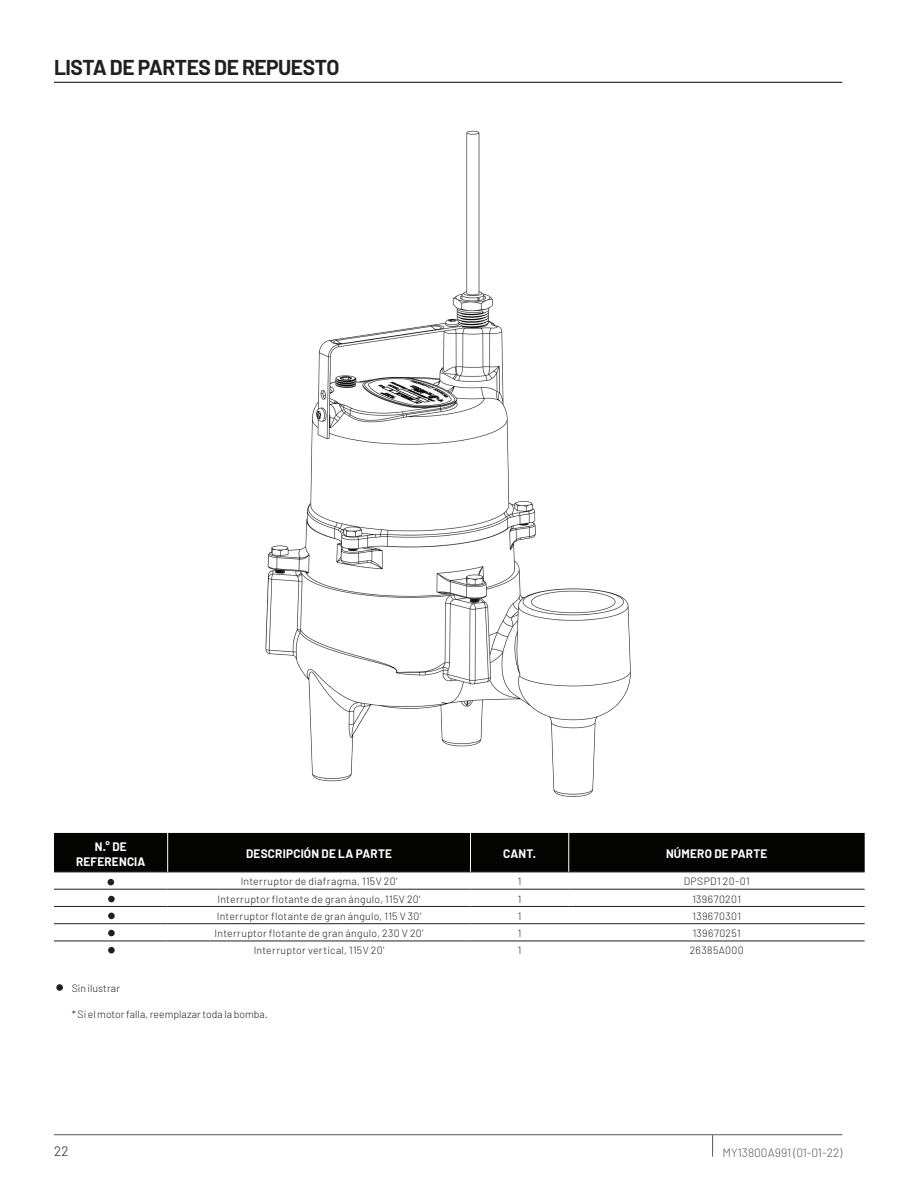
<style>
.page{position:relative;width:918px;height:1188px;background:#fff}
.page>*{position:absolute;margin:0;border:0;box-sizing:border-box;transform-origin:0 0}
.Headline{font:700 21px "Barlow";letter-spacing:-.025em;color:#231f20}
.t1{font:300 13.5px "Barlow";color:#231f20}
.Table_Subhead{font:700 12px/15px "Barlow";letter-spacing:.02em;color:#fff;text-align:center}
.t2{font:300 12px "Barlow";color:#57585a}
.Body_Copy{font:300 10.5px "Barlow";letter-spacing:.03em;color:#231f20}
.Footnote{font:300 10.5px "Barlow";color:#231f20}
</style>
<div class="page">
<hr style="left:54px;top:1134px;width:788px;height:1px;background:#57585a">
<svg style="left:712px;top:1135px;width:1px;height:22px"></svg>
<hr style="left:54px;top:82px;width:788px;height:1px;background:#231f20">
<div style="left:54px;top:833px;width:811px;height:39px;background:#040503"></div>
<hr style="left:54px;top:872px;width:114px;height:1px;background:#231f20">
<hr style="left:168px;top:872px;width:302px;height:1px;background:#231f20">
<hr style="left:470px;top:872px;width:99px;height:1px;background:#231f20">
<hr style="left:569px;top:872px;width:296px;height:1px;background:#231f20">
<hr style="left:54px;top:889px;width:114px;height:1px;background:#231f20">
<hr style="left:168px;top:889px;width:302px;height:1px;background:#231f20">
<hr style="left:470px;top:889px;width:99px;height:1px;background:#231f20">
<hr style="left:569px;top:889px;width:296px;height:1px;background:#231f20">
<hr style="left:54px;top:906px;width:114px;height:1px;background:#231f20">
<hr style="left:168px;top:906px;width:302px;height:1px;background:#231f20">
<hr style="left:470px;top:906px;width:99px;height:1px;background:#231f20">
<hr style="left:569px;top:906px;width:296px;height:1px;background:#231f20">
<hr style="left:54px;top:923px;width:114px;height:1px;background:#231f20">
<hr style="left:168px;top:923px;width:302px;height:1px;background:#231f20">
<hr style="left:470px;top:923px;width:99px;height:1px;background:#231f20">
<hr style="left:569px;top:923px;width:296px;height:1px;background:#231f20">
<hr style="left:54px;top:941px;width:114px;height:1px;background:#231f20">
<hr style="left:168px;top:941px;width:302px;height:1px;background:#231f20">
<hr style="left:470px;top:941px;width:99px;height:1px;background:#231f20">
<hr style="left:569px;top:941px;width:296px;height:1px;background:#231f20">
<hr style="left:568px;top:833px;width:1px;height:39px;background:#fff">
<hr style="left:167px;top:833px;width:1px;height:39px;background:#fff">
<hr style="left:470px;top:833px;width:1px;height:39px;background:#fff">
<svg style="left:108px;top:879px;width:6px;height:6px"></svg>
<div style="left:108px;top:896px;width:7px;height:6px;background:#231f20;border-radius:50%"></div>
<div style="left:108px;top:913px;width:7px;height:6px;background:#231f20;border-radius:50%"></div>
<div style="left:108px;top:930px;width:7px;height:6px;background:#231f20;border-radius:50%"></div>
<div style="left:108px;top:947px;width:7px;height:6px;background:#231f20;border-radius:50%"></div>
<div style="left:56px;top:984px;width:7px;height:7px;background:#231f20;border-radius:50%"></div>
<img style="left:265px;top:130px;width:366px;height:667px">
<p class="Headline" style="left:54px;top:54px;width:287px">LISTA DE PARTES DE REPUESTO</p>
<p class="Table_Subhead" style="left:76px;top:839px;width:71px">N.° DE<br>REFERENCIA</p>
<p class="Table_Subhead" style="left:246px;top:847px;width:147px">DESCRIPCIÓN DE LA PARTE</p>
<p class="Table_Subhead" style="left:503px;top:847px;width:34px">CANT.</p>
<p class="Table_Subhead" style="left:666px;top:847px;width:103px">NÚMERO DE PARTE</p>
<p class="Body_Copy" style="left:241px;top:875px;width:158px">Interruptor de diafragma, 115V 20'</p>
<p class="Body_Copy" style="left:518px;top:875px;width:5px">1</p>
<p class="Body_Copy" style="left:684px;top:875px;width:67px">DPSPD1 20-01</p>
<p class="Body_Copy" style="left:218px;top:892px;width:205px">Interruptor flotante de gran ángulo, 115V 20'</p>
<p class="Body_Copy" style="left:518px;top:892px;width:5px">1</p>
<p class="Body_Copy" style="left:692px;top:892px;width:50px">139670201</p>
<p class="Body_Copy" style="left:217px;top:910px;width:206px">Interruptor flotante de gran ángulo, 115 V 30'</p>
<p class="Body_Copy" style="left:518px;top:910px;width:5px">1</p>
<p class="Body_Copy" style="left:692px;top:910px;width:50px">139670301</p>
<p class="Body_Copy" style="left:215px;top:927px;width:210px">Interruptor flotante de gran ángulo, 230 V 20'</p>
<p class="Body_Copy" style="left:518px;top:927px;width:5px">1</p>
<p class="Body_Copy" style="left:693px;top:927px;width:50px">139670251</p>
<p class="Body_Copy" style="left:254px;top:944px;width:132px">Interruptor vertical, 115V 20'</p>
<p class="Body_Copy" style="left:518px;top:944px;width:5px">1</p>
<p class="Body_Copy" style="left:690px;top:944px;width:55px">26385A000</p>
<p class="Footnote" style="left:72px;top:981px;width:50px">Sin ilustrar</p>
<p class="Footnote" style="left:72px;top:1008px;width:198px">* Si el motor falla, reemplazar toda la bomba.</p>
<p class="t1" style="left:54px;top:1143px;width:16px">22</p>
<p class="t2" style="left:723px;top:1145px;width:121px">MY13800A991 (01-01-22)</p>
</div>
